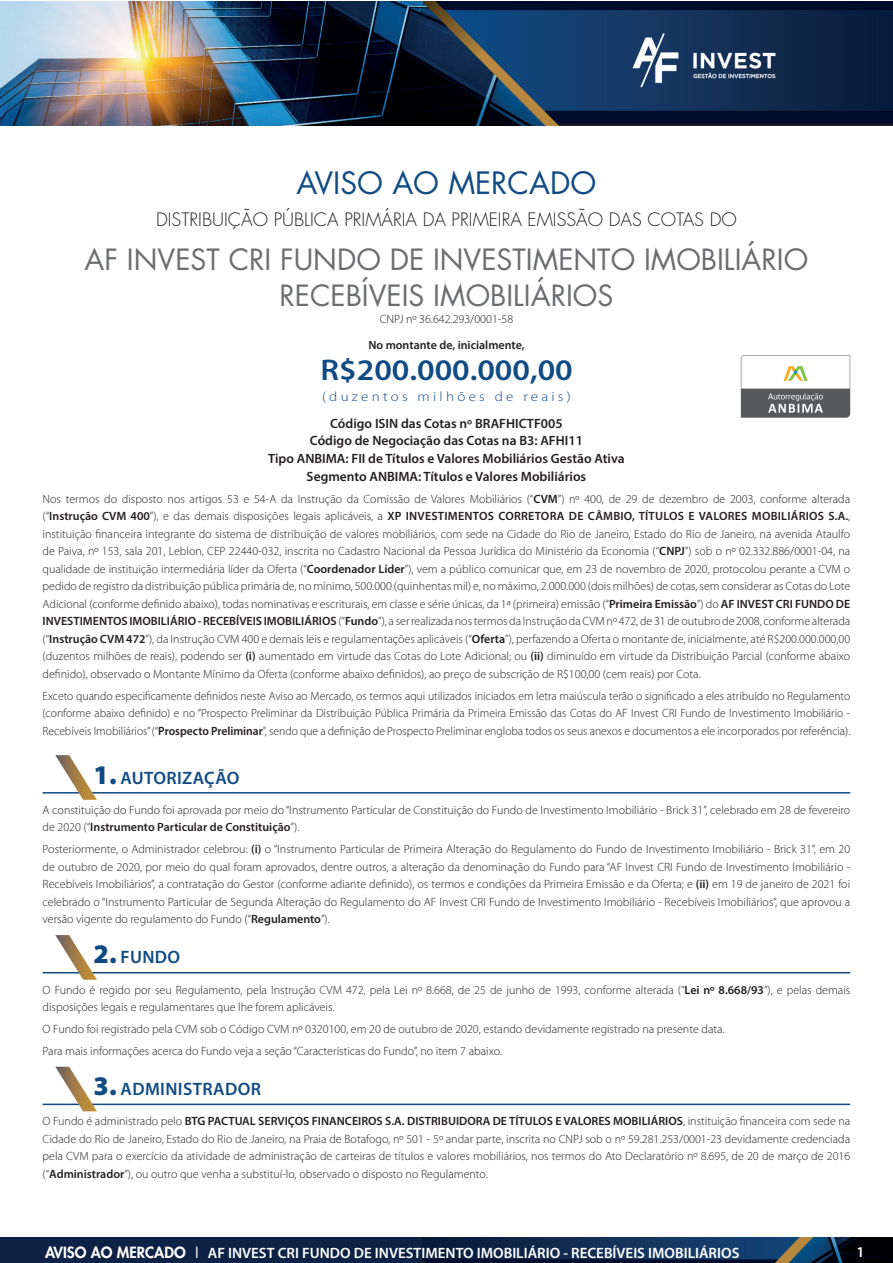
<style>
.page{position:relative;width:893px;height:1263px;background:#fff}
.page>*{position:absolute;margin:0;border:0;box-sizing:border-box;transform-origin:0 0}
.t1{font:600 30px "Myriad Pro";color:#104b83;scale:1.09 1}
.t2{font:30px "Futura";color:#104b83}
.t3{font:28.5px/35.5px "Futura";color:#6c6d70;text-align:center}
.t4{font:300 18px "Futura";color:#231f20}
.t5{font:600 18px "Myriad Pro";letter-spacing:.02em;color:#104b83}
.t6{font:600 15px "Myriad Pro";color:#fff}
.t7{font:600 13.5px/17.9px "Myriad Pro";color:#231f20;text-align:center}
.t8{font:300 13.5px "Myriad Pro";letter-spacing:.22em;color:#104b83;scale:1.11 1}
.t9{font:300 12px/17.5px "Myriad Pro";color:#231f20;text-align:justify}
.t10{font:600 12px "Myriad Pro";color:#231f20}
.s1{font-weight:600}
.s2{font-weight:900;font-size:27px}
.s3{font-family:"Futura";font-weight:800}
.s4{font-family:"Futura";font-weight:400}
</style>
<div class="page">
<img style="left:0;top:1px;width:893px;height:124px">
<div style="left:0;top:1237px;width:893px;height:26px;background:#0e2245"></div>
<img style="left:422px;top:1237px;width:471px;height:26px">
<hr style="left:43px;top:792px;width:807px;height:1px;background:#104b83">
<hr style="left:43px;top:972px;width:807px;height:1px;background:#104b83">
<hr style="left:43px;top:1103px;width:807px;height:2px;background:#104b83">
<svg style="left:55px;top:755px;width:42px;height:45px"></svg>
<svg style="left:55px;top:935px;width:42px;height:45px"></svg>
<svg style="left:55px;top:1067px;width:42px;height:44px"></svg>
<svg style="left:741px;top:355px;width:109px;height:63px"></svg>
<h1 class="t2" style="left:297px;top:162px;width:301px">AVISO AO MERCADO</h1>
<h3 class="t4" style="left:156px;top:208px;width:582px">DISTRIBUIÇÃO PÚBLICA PRIMÁRIA DA PRIMEIRA EMISSÃO DAS COTAS DO</h3>
<h2 class="t3" style="left:85px;top:242px;width:725px">AF INVEST CRI FUNDO DE INVESTIMENTO IMOBILIÁRIO<br>RECEBÍVEIS IMOBILIÁRIOS</h2>
<p class="t9" style="left:380px;top:311px;width:135px">CNPJ nº 36.642.293/0001-58</p>
<p class="t10" style="left:368px;top:338px;width:158px">No montante de, inicialmente,</p>
<h1 class="t1" style="left:320px;top:351px;width:233px">R$200.000.000,00</h1>
<p class="t8" style="left:322px;top:389px;width:226px">(duzentos milhões de reais)</p>
<p class="t7" style="left:268px;top:414px;width:358px">Código ISIN das Cotas nº BRAFHICTF005<br>Código de Negociação das Cotas na B3: AFHI11<br>Tipo ANBIMA: FII de Títulos e Valores Mobiliários Gestão Ativa Segmento ANBIMA: Títulos e Valores Mobiliários</p>
<p class="t9" style="left:43px;top:490px;width:809px">Nos termos do disposto nos artigos 53 e 54-A da Instrução da Comissão de Valores Mobiliários (“<span class="s1">CVM</span>”) nº 400, de 29 de dezembro de 2003, conforme alterada (“<span class="s1">Instrução CVM 400</span>”), e das demais disposições legais aplicáveis, a <span class="s1">XP INVESTIMENTOS CORRETORA DE CÂMBIO, TÍTULOS E VALORES MOBILIÁRIOS S.A.</span>, instituição financeira integrante do sistema de distribuição de valores mobiliários, com sede na Cidade do Rio de Janeiro, Estado do Rio de Janeiro, na avenida Ataulfo de Paiva, nº 153, sala 201, Leblon, CEP 22440-032, inscrita no Cadastro Nacional da Pessoa Jurídica do Ministério da Economia (“<span class="s1">CNPJ</span>”) sob o nº 02.332.886/0001-04, na qualidade de instituição intermediária líder da Oferta (“<span class="s1">Coordenador Líder</span>”), vem a público comunicar que, em 23 de novembro de 2020, protocolou perante a CVM o pedido de registro da distribuição pública primária de, no mínimo, 500.000 (quinhentas mil) e, no máximo, 2.000.000 (dois milhões) de cotas, sem considerar as Cotas do Lote Adicional (conforme definido abaixo), todas nominativas e escriturais, em classe e série únicas, da 1ª (primeira) emissão (“<span class="s1">Primeira Emissão</span>”) do <span class="s1">AF INVEST CRI FUNDO DE INVESTIMENTOS IMOBILIÁRIO - RECEBÍVEIS IMOBILIÁRIOS</span> (“<span class="s1">Fundo</span>”), a ser realizada nos termos da Instrução da CVM nº 472, de 31 de outubro de 2008, conforme alterada (“<span class="s1">Instrução CVM 472</span>”), da Instrução CVM 400 e demais leis e regulamentações aplicáveis (“<span class="s1">Oferta</span>”), perfazendo a Oferta o montante de, inicialmente, até R$200.000.000,00 (duzentos milhões de reais), podendo ser <span class="s1">(i)</span> aumentado em virtude das Cotas do Lote Adicional; ou <span class="s1">(ii)</span> diminuído em virtude da Distribuição Parcial (conforme abaixo definido), observado o Montante Mínimo da Oferta (conforme abaixo definidos), ao preço de subscrição de R$100,00 (cem reais) por Cota.</p>
<p class="t9" style="left:43px;top:687px;width:809px">Exceto quando especificamente definidos neste Aviso ao Mercado, os termos aqui utilizados iniciados em letra maiúscula terão o significado a eles atribuído no Regulamento (conforme abaixo definido) e no “Prospecto Preliminar da Distribuição Pública Primária da Primeira Emissão das Cotas do AF Invest CRI Fundo de Investimento Imobiliário - Recebíveis Imobiliários” (“<span class="s1">Prospecto Preliminar</span>”, sendo que a definição de Prospecto Preliminar engloba todos os seus anexos e documentos a ele incorporados por referência).</p>
<h3 class="t5" style="left:94px;top:766px;width:147px"><span class="s2">1.</span> AUTORIZAÇÃO</h3>
<p class="t9" style="left:43px;top:801px;width:809px">A constituição do Fundo foi aprovada por meio do “Instrumento Particular de Constituição do Fundo de Investimento Imobiliário - Brick 31”, celebrado em 28 de fevereiro de 2020 (“<span class="s1">Instrumento Particular de Constituição</span>”).</p>
<p class="t9" style="left:43px;top:840px;width:809px">Posteriormente, o Administrador celebrou: <span class="s1">(i)</span> o “Instrumento Particular de Primeira Alteração do Regulamento do Fundo de Investimento Imobiliário - Brick 31”, em 20 de outubro de 2020, por meio do qual foram aprovados, dentre outros, a alteração da denominação do Fundo para “AF Invest CRI Fundo de Investimento Imobiliário - Recebíveis Imobiliários”, a contratação do Gestor (conforme adiante definido), os termos e condições da Primeira Emissão e da Oferta; e <span class="s1">(ii)</span> em 19 de janeiro de 2021 foi celebrado o “Instrumento Particular de Segunda Alteração do Regulamento do AF Invest CRI Fundo de Investimento Imobiliário - Recebíveis Imobiliários”, que aprovou a versão vigente do regulamento do Fundo (“<span class="s1">Regulamento</span>”).</p>
<h3 class="t5" style="left:94px;top:946px;width:88px"><span class="s2">2.</span> FUNDO</h3>
<p class="t9" style="left:43px;top:981px;width:809px">O Fundo é regido por seu Regulamento, pela Instrução CVM 472, pela Lei nº 8.668, de 25 de junho de 1993, conforme alterada (“<span class="s1">Lei nº 8.668/93</span>”), e pelas demais disposições legais e regulamentares que lhe forem aplicáveis.</p>
<p class="t9" style="left:43px;top:1018px;width:684px;line-height:21.8px">O Fundo foi registrado pela CVM sob o Código CVM nº 0320100, em 20 de outubro de 2020, estando devidamente registrado na presente data.<br>Para mais informações acerca do Fundo veja a seção “Características do Fundo”, no item 7 abaixo.</p>
<h3 class="t5" style="left:94px;top:1077px;width:169px"><span class="s2">3.</span> ADMINISTRADOR</h3>
<p class="t9" style="left:43px;top:1113px;width:809px">O Fundo é administrado pelo <span class="s1">BTG PACTUAL SERVIÇOS FINANCEIROS S.A. DISTRIBUIDORA DE TÍTULOS E VALORES MOBILIÁRIOS</span>, instituição financeira com sede na Cidade do Rio de Janeiro, Estado do Rio de Janeiro, na Praia de Botafogo, nº 501 - 5º andar parte, inscrita no CNPJ sob o nº 59.281.253/0001-23 devidamente credenciada pela CVM para o exercício da atividade de administração de carteiras de títulos e valores mobiliários, nos termos do Ato Declaratório nº 8.695, de 20 de março de 2016 (“<span class="s1">Administrador</span>”), ou outro que venha a substituí-lo, observado o disposto no Regulamento.</p>
<p class="t6" style="left:45px;top:1243px;width:696px"><span class="s3">AVISO AO MERCADO</span> <span class="s4">I</span> AF INVEST CRI FUNDO DE INVESTIMENTO IMOBILIÁRIO - RECEBÍVEIS IMOBILIÁRIOS</p>
<p class="t6" style="left:856px;top:1242px;width:10px">1</p>
</div>
